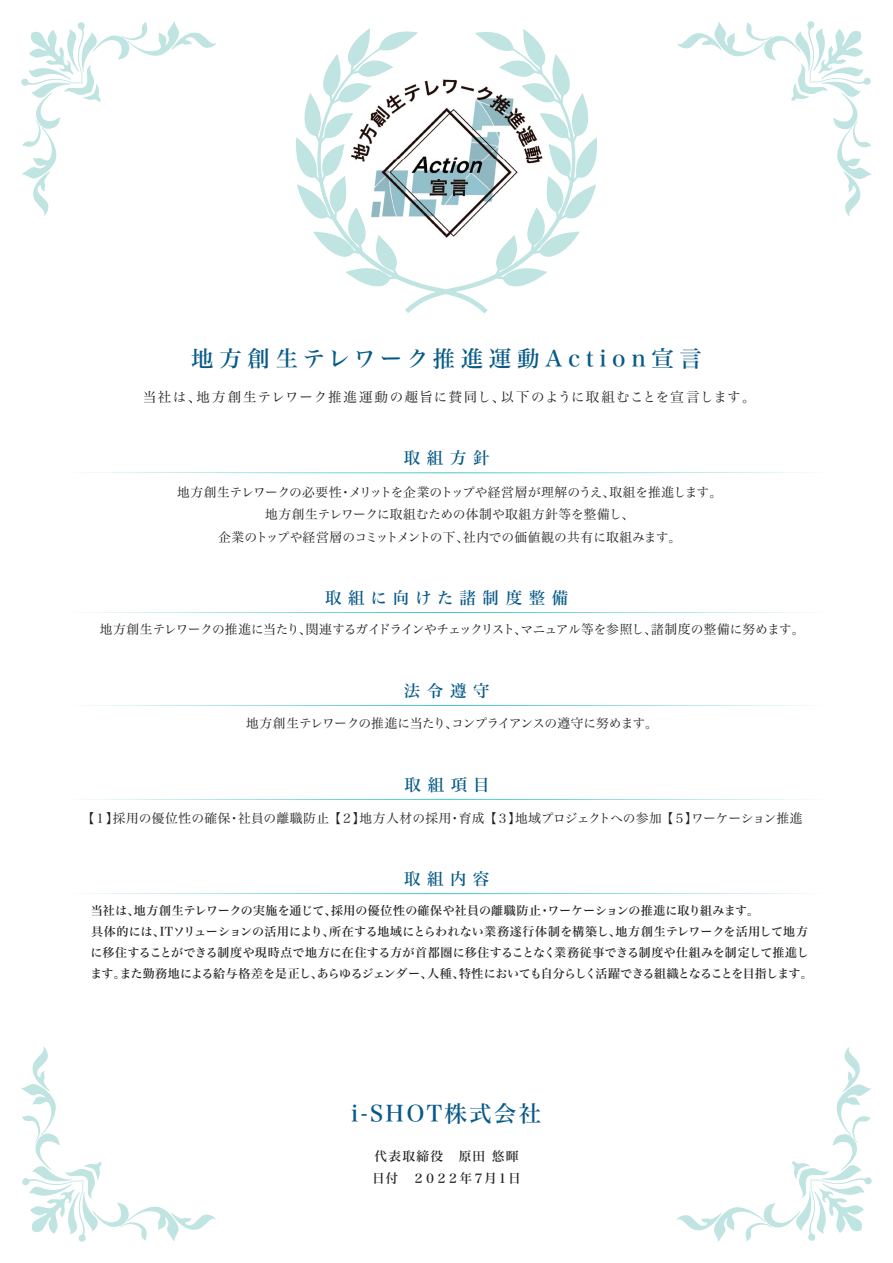
<style>
.page{position:relative;width:893px;height:1263px;background:#fff}
.page>*{position:absolute;margin:0;border:0;box-sizing:border-box;transform-origin:0 0}
.t1{font:22.5px "Hira Min Std N W5";letter-spacing:.25em;color:#075a88}
.t2{font:22.5px "Hira Min Std N W5";letter-spacing:.1em;color:#075a88}
.t3{font:16.5px "Hira Min Std N W5";letter-spacing:.4em;color:#075a88}
.t4{font:16.5px "Hira Min Std N W5";letter-spacing:.38em;color:#075a88}
.t5{font:13.5px "Hira Min Std N W3";letter-spacing:.085em;color:#231f20}
.t6{font:12.75px/22.4px "Hira Min Std N W3";letter-spacing:-.01em;color:#231f20;text-align:center}
.t7{font:12.75px "Hira Min Std N W3";letter-spacing:.015em;color:#231f20}
.t8{font:12.75px "Hira Min Std N W3";letter-spacing:-.035em;color:#231f20}
.t9{font:12.75px "Hira Min Std N W3";letter-spacing:-.045em;color:#231f20}
.t10{font:12.75px/22.4px "Hira Min Std N W5";color:#231f20}
.t11{font:12px/21px "Hira Min Std N W5";color:#231f20}
</style>
<div class="page">
<svg style="left:296px;top:28px;width:301px;height:286px"></svg>
<svg style="left:21px;top:21px;width:195px;height:195px"></svg>
<svg style="left:677px;top:21px;width:195px;height:195px"></svg>
<svg style="left:677px;top:1047px;width:195px;height:195px"></svg>
<svg style="left:21px;top:1047px;width:195px;height:195px"></svg>
<svg style="left:84px;top:472px;width:725px;height:1px"></svg>
<svg style="left:84px;top:612px;width:725px;height:1px"></svg>
<svg style="left:84px;top:705px;width:725px;height:1px"></svg>
<img style="left:394px;top:54px;width:105px;height:198px">
<img style="left:341px;top:54px;width:53px;height:211px">
<img style="left:499px;top:54px;width:52px;height:211px">
<img style="left:393px;top:252px;width:106px;height:13px">
<svg style="left:84px;top:893px;width:725px;height:1px"></svg>
<svg style="left:84px;top:799px;width:725px;height:1px"></svg>
<h1 class="t1" style="left:191px;top:342px;width:512px">地方創生テレワーク推進運動Action宣言</h1>
<p class="t5" style="left:143px;top:387px;width:614px">当社は、地方創生テレワーク推進運動の趣旨に賛同し、以下のように取組むことを宣言します。</p>
<h2 class="t3" style="left:404px;top:446px;width:87px">取組方針</h2>
<p class="t6" style="left:177px;top:481px;width:547px">地方創生テレワークの必要性・メリットを企業のトップや経営層が理解のうえ、取組を推進します。地方創生テレワークに取組むための体制や取組方針等を整備し、<br>企業のトップや経営層のコミットメントの下、社内での価値観の共有に取組みます。</p>
<h2 class="t4" style="left:325px;top:586px;width:245px">取組に向けた諸制度整備</h2>
<p class="t8" style="left:100px;top:620px;width:706px">地方創生テレワークの推進に当たり、関連するガイドラインやチェックリスト、マニュアル等を参照し、諸制度の整備に努めます。</p>
<h2 class="t3" style="left:404px;top:679px;width:87px">法令遵守</h2>
<p class="t9" style="left:246px;top:714px;width:413px">地方創生テレワークの推進に当たり、コンプライアンスの遵守に努めます。</p>
<h2 class="t3" style="left:405px;top:773px;width:87px">取組項目</h2>
<p class="t7" style="left:82px;top:809px;width:722px">【１】採用の優位性の確保・社員の離職防止 【２】地方人材の採用・育成 【３】地域プロジェクトへの参加 【５】ワーケーション推進</p>
<h2 class="t3" style="left:404px;top:867px;width:87px">取組内容</h2>
<p class="t11" style="left:90px;top:900px;width:724px">当社は、地方創生テレワークの実施を通じて、採用の優位性の確保や社員の離職防止・ワーケーションの推進に取り組みます。<br>具体的には、ITソリューションの活用により、所在する地域にとらわれない業務遂行体制を構築し、地方創生テレワークを活用して地方に移住することができる制度や現時点で地方に在住する方が首都圏に移住することなく業務従事できる制度や仕組みを制定して推進します。また勤務地による給与格差を是正し、あらゆるジェンダー、人種、特性においても自分らしく活躍できる組織となることを目指します。</p>
<h1 class="t2" style="left:351px;top:1097px;width:192px">i-SHOT株式会社</h1>
<p class="t10" style="left:372px;top:1144px;width:150px">代表取締役　原田 悠暉日付　２０２２年７月１日</p>
</div>
